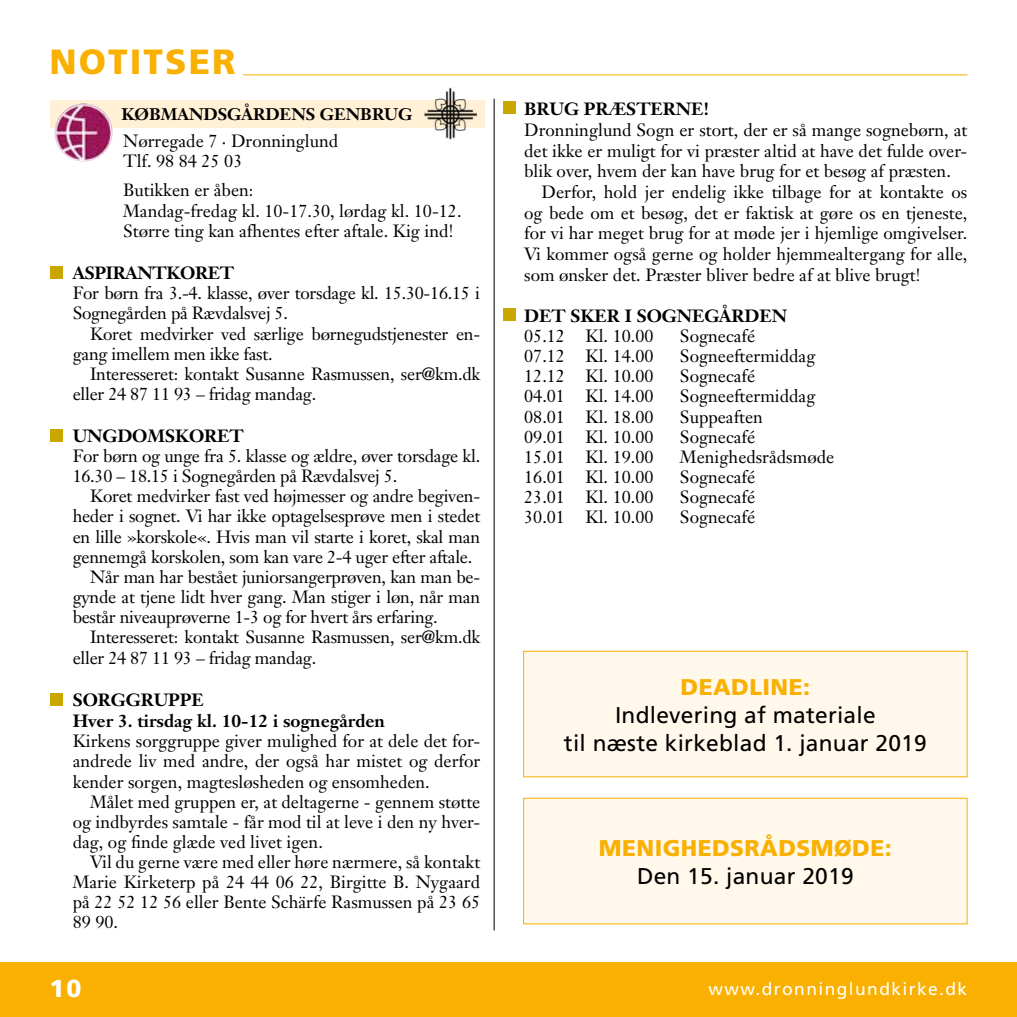
<style>
.page{position:relative;width:1017px;height:1017px;background:#fff}
.page>*{position:absolute;margin:0;border:0;box-sizing:border-box;transform-origin:0 0}
.t1{font:900 35px "Frutiger";letter-spacing:.06em;color:#f9b000}
.t2{font:900 24.5px "Frutiger";color:#fff}
.t3{font:22.75px/28px "Frutiger";letter-spacing:.01em;color:#000;text-align:center}
.t4{font:900 22.75px "Frutiger";letter-spacing:.02em;color:#f9b000}
.t5{font:17.5px/20.1px "Janson Text";color:#000}
.t6{font:700 17.5px/21px "Janson Text";color:#000}
.t7{font:17.5px "Frutiger";letter-spacing:.08em;color:#fff}
.t8{font:700 16.62px "Janson Text";color:#000}
</style>
<div class="page">
<div style="left:0;top:962px;width:1017px;height:55px;background:#f9b000"></div>
<hr style="left:243px;top:74px;width:724px;height:1px;background:#f9b000">
<div style="left:504px;top:308px;width:12px;height:13px;background:#c9a600"></div>
<div style="left:50px;top:266px;width:13px;height:13px;background:#c9a600"></div>
<div style="left:50px;top:429px;width:13px;height:13px;background:#c9a600"></div>
<div style="left:50px;top:693px;width:13px;height:13px;background:#c9a600"></div>
<div style="left:504px;top:102px;width:12px;height:12px;background:#c9a600"></div>
<div style="left:50px;top:100px;width:434px;height:28px;background:#fff0d6"></div>
<div style="left:422px;top:85px;width:57px;height:59px;background:linear-gradient(to right,#fefefe,#fff)"></div>
<img style="left:424px;top:88px;width:53px;height:53px">
<img style="left:55px;top:104px;width:58px;height:57px">
<hr style="left:494px;top:99px;width:1px;height:831px;background:#000">
<div style="left:524px;top:798px;width:443px;height:126px;background:#fff8eb"></div>
<div style="left:523px;top:798px;width:444px;height:126px;border:1px solid #f9b000"></div>
<div style="left:524px;top:651px;width:443px;height:126px;background:#fff8eb"></div>
<div style="left:523px;top:651px;width:444px;height:126px;border:1px solid #f9b000"></div>
<h1 class="t1" style="left:50px;top:41px;width:187px">NOTITSER</h1>
<p class="t8" style="left:121px;top:104px;width:292px">KØBMANDSGÅRDENS GENBRUG</p>
<p class="t5" style="left:123px;top:130px;width:217px">Nørregade 7 · Dronninglund<br>Tlf. 98 84 25 03</p>
<p class="t5" style="left:123px;top:180px;width:340px">Butikken er åben:<br>Mandag-fredag kl. 10-17.30, lørdag kl. 10-12.<br>Større ting kan afhentes efter aftale. Kig ind!</p>
<p class="t6" style="left:73px;top:262px;width:163px">ASPIRANTKORET</p>
<p class="t5" style="left:73px;top:283px;width:409px">For børn fra 3.-4. klasse, øver torsdage kl. 15.30-16.15 i<br>Sognegården på Rævdalsvej 5.</p>
<p class="t5" style="left:73px;top:323px;width:409px;text-indent:17px">Koret medvirker ved særlige børnegudstjenester en&shy;gang imellem men ikke fast.</p>
<p class="t5" style="left:73px;top:363px;width:409px;text-indent:17px">Interesseret: kontakt Susanne Rasmussen, ser@km.dk eller 24 87 11 93 – fridag mandag.</p>
<p class="t6" style="left:73px;top:425px;width:173px">UNGDOMSKORET</p>
<p class="t5" style="left:73px;top:446px;width:409px">For børn og unge fra 5. klasse og ældre, øver torsdage kl.<br>16.30 – 18.15 i Sognegården på Rævdalsvej 5.</p>
<p class="t5" style="left:90px;top:486px;width:392px">Koret medvirker fast ved højmesser og andre begiven-</p>
<p class="t5" style="left:73px;top:506px;width:409px">heder i sognet. Vi har ikke optagelsesprøve men i stedet</p>
<p class="t5" style="left:73px;top:526px;width:409px">en lille »korskole«. Hvis man vil starte i koret, skal man</p>
<p class="t5" style="left:73px;top:546px;width:401px">gennemgå korskolen, som kan vare 2-4 uger efter aftale.</p>
<p class="t5" style="left:90px;top:566px;width:392px">Når man har bestået juniorsangerprøven, kan man be-</p>
<p class="t5" style="left:73px;top:587px;width:409px">gynde at tjene lidt hver gang. Man stiger i løn, når man</p>
<p class="t5" style="left:73px;top:607px;width:367px">består niveauprøverne 1-3 og for hvert års erfaring.</p>
<p class="t5" style="left:90px;top:627px;width:392px">Interesseret: kontakt Susanne Rasmussen, ser@km.dk</p>
<p class="t5" style="left:73px;top:648px;width:245px">eller 24 87 11 93 – fridag mandag.</p>
<p class="t6" style="left:73px;top:689px;width:314px">SORGGRUPPE<br>Hver 3. tirsdag kl. 10-12 i sognegården</p>
<p class="t5" style="left:73px;top:731px;width:409px;text-align:justify">Kirkens sorggruppe giver mulighed for at dele det for&shy;andrede liv med andre, der også har mistet og derfor kender sorgen, magtesløsheden og ensomheden.</p>
<p class="t5" style="left:73px;top:791px;width:409px;text-align:justify;text-indent:17px">Målet med gruppen er, at deltagerne - gennem støtte og indbyrdes samtale - får mod til at leve i den ny hver&shy;dag, og finde glæde ved livet igen.</p>
<p class="t5" style="left:73px;top:852px;width:409px;text-align:justify;text-indent:17px">Vil du gerne være med eller høre nærmere, så kontakt Marie Kirketerp på 24 44 06 22, Birgitte B. Nygaard på 22 52 12 56 eller Bente Schärfe Rasmussen på 23 65<br>89 90.</p>
<h2 class="t2" style="left:50px;top:974px;width:33px">10</h2>
<p class="t6" style="left:524px;top:99px;width:187px">BRUG PRÆSTERNE!</p>
<p class="t5" style="left:524px;top:120px;width:445px">Dronninglund Sogn er stort, der er så mange sognebørn, at</p>
<p class="t5" style="left:524px;top:140px;width:445px">det ikke er muligt for vi præster altid at have det fulde over-</p>
<p class="t5" style="left:524px;top:161px;width:428px">blik over, hvem der kan have brug for et besøg af præsten.</p>
<p class="t5" style="left:542px;top:182px;width:427px">Derfor, hold jer endelig ikke tilbage for at kontakte os</p>
<p class="t5" style="left:524px;top:202px;width:445px">og bede om et besøg, det er faktisk at gøre os en tjeneste,</p>
<p class="t5" style="left:524px;top:223px;width:445px">for vi har meget brug for at møde jer i hjemlige omgivelser.</p>
<p class="t5" style="left:524px;top:244px;width:445px">Vi kommer også gerne og holder hjemmealtergang for alle,</p>
<p class="t5" style="left:524px;top:264px;width:398px">som ønsker det. Præster bliver bedre af at blive brugt!</p>
<p class="t6" style="left:524px;top:305px;width:264px">DET SKER I SOGNEGÅRDEN</p>
<p class="t5" style="left:524px;top:326px;width:131px">05.12 Kl. 10.00</p>
<p class="t5" style="left:680px;top:326px;width:77px">Sognecafé</p>
<p class="t5" style="left:524px;top:346px;width:131px">07.12 Kl. 14.00</p>
<p class="t5" style="left:680px;top:346px;width:137px">Sogneeftermiddag</p>
<p class="t5" style="left:524px;top:366px;width:131px">12.12 Kl. 10.00</p>
<p class="t5" style="left:680px;top:366px;width:77px">Sognecafé</p>
<p class="t5" style="left:524px;top:386px;width:131px">04.01 Kl. 14.00</p>
<p class="t5" style="left:680px;top:386px;width:137px">Sogneeftermiddag</p>
<p class="t5" style="left:524px;top:406px;width:131px">08.01 Kl. 18.00</p>
<p class="t5" style="left:680px;top:406px;width:84px">Suppeaften</p>
<p class="t5" style="left:524px;top:426px;width:131px">09.01 Kl. 10.00</p>
<p class="t5" style="left:680px;top:426px;width:77px">Sognecafé</p>
<p class="t5" style="left:524px;top:447px;width:131px">15.01 Kl. 19.00</p>
<p class="t5" style="left:680px;top:447px;width:156px">Menighedsrådsmøde</p>
<p class="t5" style="left:524px;top:467px;width:131px">16.01 Kl. 10.00</p>
<p class="t5" style="left:680px;top:467px;width:77px">Sognecafé</p>
<p class="t5" style="left:524px;top:487px;width:131px">23.01 Kl. 10.00</p>
<p class="t5" style="left:680px;top:487px;width:77px">Sognecafé</p>
<p class="t5" style="left:524px;top:507px;width:131px">30.01 Kl. 10.00</p>
<p class="t5" style="left:680px;top:507px;width:77px">Sognecafé</p>
<h3 class="t4" style="left:681px;top:673px;width:131px">DEADLINE:</h3>
<h3 class="t3" style="left:564px;top:701px;width:364px">Indlevering af materiale<br>til næste kirkeblad 1. januar 2019</h3>
<h3 class="t4" style="left:599px;top:834px;width:294px">MENIGHEDSRÅDSMØDE:</h3>
<h3 class="t3" style="left:637px;top:862px;width:218px">Den 15. januar 2019</h3>
<p class="t7" style="left:709px;top:978px;width:260px">www.dronninglundkirke.dk</p>
</div>
